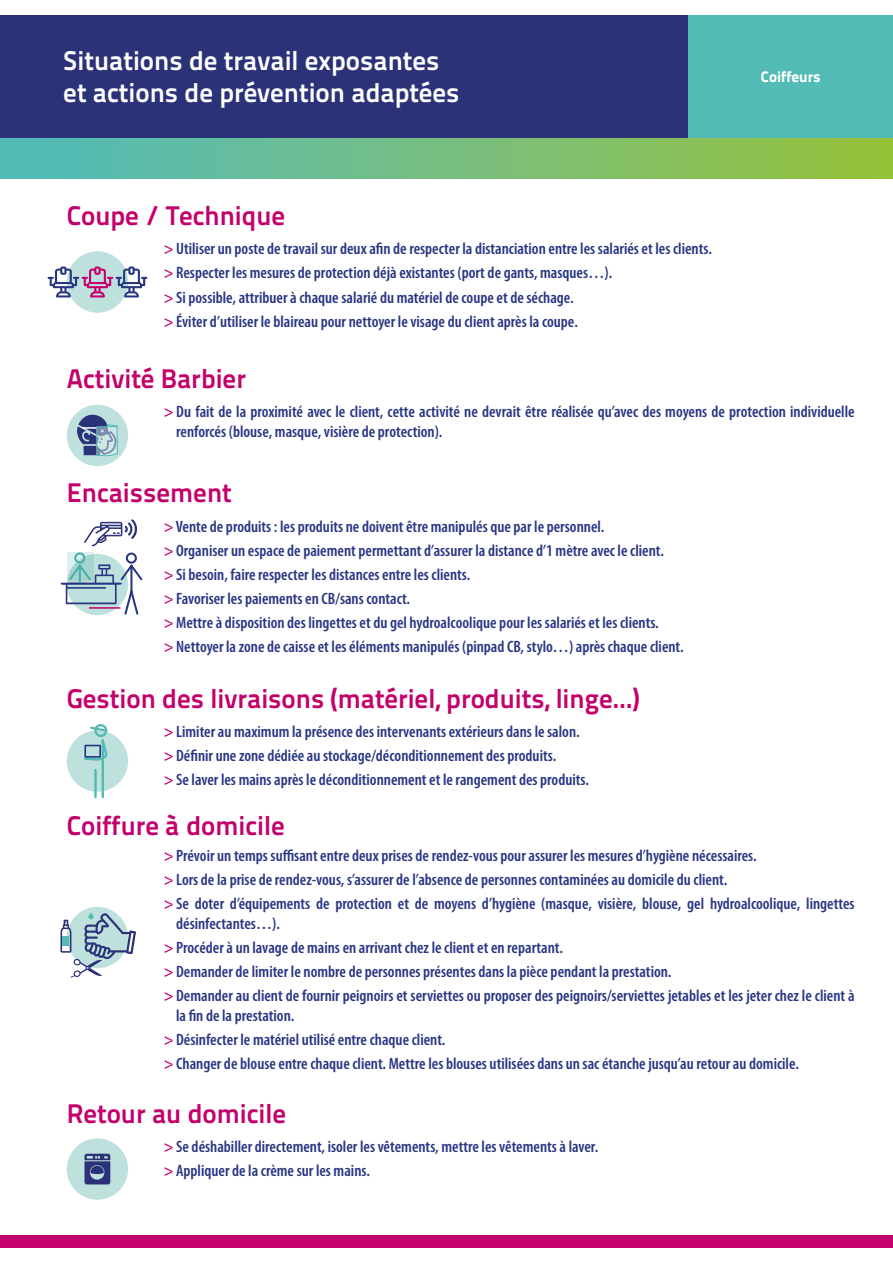
<style>
.page{position:relative;width:893px;height:1263px;background:#fff}
.page>*{position:absolute;margin:0;border:0;box-sizing:border-box;transform-origin:0 0}
.t1{font:27px "Titillium Text 14 L 800 wt";color:#c3006b}
.t2{font:27px/32.4px "Titillium Text 14 L 800 wt";color:#fff}
.t3{font:600 condensed 16.5px/24px "Myriad Pro";color:#283583}
.t4{font:15.15px "Titillium Text 14 L 999 wt";color:#fff}
.s1{color:#c3006b}
</style>
<div class="page">
<div style="left:67px;top:1138px;width:61px;height:62px;background:#bfe1de;border-radius:50%"></div>
<div style="left:0;top:76px;width:893px;height:103px;background:linear-gradient(to right,#51bbbf,#99c13c)"></div>
<div style="left:0;top:15px;width:689px;height:123px;background:#2b3278"></div>
<div style="left:689px;top:15px;width:204px;height:123px;background:#52bbb5"></div>
<div style="left:67px;top:251px;width:61px;height:62px;background:#bfe1de;border-radius:50%"></div>
<div style="left:67px;top:405px;width:61px;height:61px;background:#bfe1de;border-radius:50%"></div>
<div style="left:67px;top:730px;width:61px;height:62px;background:#bfe1de;border-radius:50%"></div>
<div style="left:67px;top:907px;width:61px;height:61px;background:#bfe1de;border-radius:50%"></div>
<svg style="left:48px;top:266px;width:99px;height:31px"></svg>
<hr style="left:61px;top:583px;width:61px;height:1px;background:#283583">
<svg style="left:62px;top:552px;width:81px;height:63px"></svg>
<svg style="left:67px;top:552px;width:27px;height:29px"></svg>
<hr style="left:89px;top:607px;width:31px;height:2px;background:#c3006b">
<svg style="left:77px;top:415px;width:60px;height:131px"></svg>
<hr style="left:94px;top:769px;width:3px;height:29px;background:#52bbb3">
<hr style="left:102px;top:739px;width:2px;height:59px;background:#52bbb3">
<svg style="left:84px;top:724px;width:24px;height:37px"></svg>
<svg style="left:60px;top:911px;width:76px;height:67px"></svg>
<svg style="left:84px;top:1154px;width:26px;height:30px"></svg>
<div style="left:0;top:1235px;width:893px;height:13px;background:#c3006b"></div>
<h1 class="t2" style="left:63px;top:44px;width:398px">Situations de travail exposantes et actions de prévention adaptées</h1>
<h1 class="t1" style="left:67px;top:199px;width:220px">Coupe / Technique</h1>
<p class="t3" style="left:164px;top:237px;width:550px"><span class="s1">&gt;</span> Utiliser un poste de travail sur deux afin de respecter la distanciation entre les salariés et les clients. <span class="s1">&gt;</span> Respecter les mesures de protection déjà existantes (port de gants, masques…).<br><span class="s1">&gt;</span> Si possible, attribuer à chaque salarié du matériel de coupe et de séchage.<br><span class="s1">&gt;</span> Éviter d’utiliser le blaireau pour nettoyer le visage du client après la coupe.</p>
<h1 class="t1" style="left:67px;top:362px;width:181px">Activité Barbier</h1>
<p class="t4" style="left:761px;top:67px;width:61px">Coiffeurs</p>
<p class="t3" style="left:176px;top:402px;width:680px;line-height:19.8px;text-indent:-12px"><span class="s1">&gt;</span> Du fait de la proximité avec le client, cette activité ne devrait être réalisée qu’avec des moyens de protection individuelle renforcés (blouse, masque, visière de protection).</p>
<h1 class="t1" style="left:67px;top:476px;width:166px">Encaissement</h1>
<p class="t3" style="left:164px;top:515px;width:521px"><span class="s1">&gt;</span>Vente de produits : les produits ne doivent être manipulés que par le personnel.<br><span class="s1">&gt;</span> Organiser un espace de paiement permettant d’assurer la distance d’1 mètre avec le client.<br><span class="s1">&gt;</span> Si besoin, faire respecter les distances entre les clients.<br><span class="s1">&gt;</span> Favoriser les paiements en CB/sans contact.<br><span class="s1">&gt;</span> Mettre à disposition des lingettes et du gel hydroalcoolique pour les salariés et les clients.<br><span class="s1">&gt;</span> Nettoyer la zone de caisse et les éléments manipulés (pinpad CB, stylo…) après chaque client.</p>
<h1 class="t1" style="left:67px;top:682px;width:575px">Gestion des livraisons (matériel, produits, linge...)</h1>
<p class="t3" style="left:164px;top:720px;width:427px"><span class="s1">&gt;</span> Limiter au maximum la présence des intervenants extérieurs dans le salon. <span class="s1">&gt;</span> Définir une zone dédiée au stockage/déconditionnement des produits.<br><span class="s1">&gt;</span> Se laver les mains après le déconditionnement et le rangement des produits.</p>
<h1 class="t1" style="left:67px;top:808px;width:220px">Coiffure à domicile</h1>
<p class="t3" style="left:164px;top:844px;width:692px"><span class="s1">&gt;</span> Prévoir un temps suffisant entre deux prises de rendez-vous pour assurer les mesures d’hygiène nécessaires.<br><span class="s1">&gt;</span> Lors de la prise de rendez-vous, s’assurer de l’absence de personnes contaminées au domicile du client.<br><span class="s1">&gt;</span> Se doter d’équipements de protection et de moyens d’hygiène (masque, visière, blouse, gel hydroalcoolique, lingettes</p>
<p class="t3" style="left:164px;top:912px;width:692px;text-indent:12px">désinfectantes…).<br><span class="s1">&gt;</span> Procéder à un lavage de mains en arrivant chez le client et en repartant.<br><span class="s1">&gt;</span> Demander de limiter le nombre de personnes présentes dans la pièce pendant la prestation.<br><span class="s1">&gt;</span> Demander au client de fournir peignoirs et serviettes ou proposer des peignoirs/serviettes jetables et les jeter chez le client à</p>
<p class="t3" style="left:164px;top:1004px;width:637px;text-indent:12px">la fin de la prestation.<br><span class="s1">&gt;</span> Désinfecter le matériel utilisé entre chaque client.<br><span class="s1">&gt;</span> Changer de blouse entre chaque client. Mettre les blouses utilisées dans un sac étanche jusqu’au retour au domicile.</p>
<h1 class="t1" style="left:67px;top:1097px;width:221px">Retour au domicile</h1>
<p class="t3" style="left:164px;top:1135px;width:436px"><span class="s1">&gt;</span> Se déshabiller directement, isoler les vêtements, mettre les vêtements à laver. <span class="s1">&gt;</span> Appliquer de la crème sur les mains.</p>
</div>
